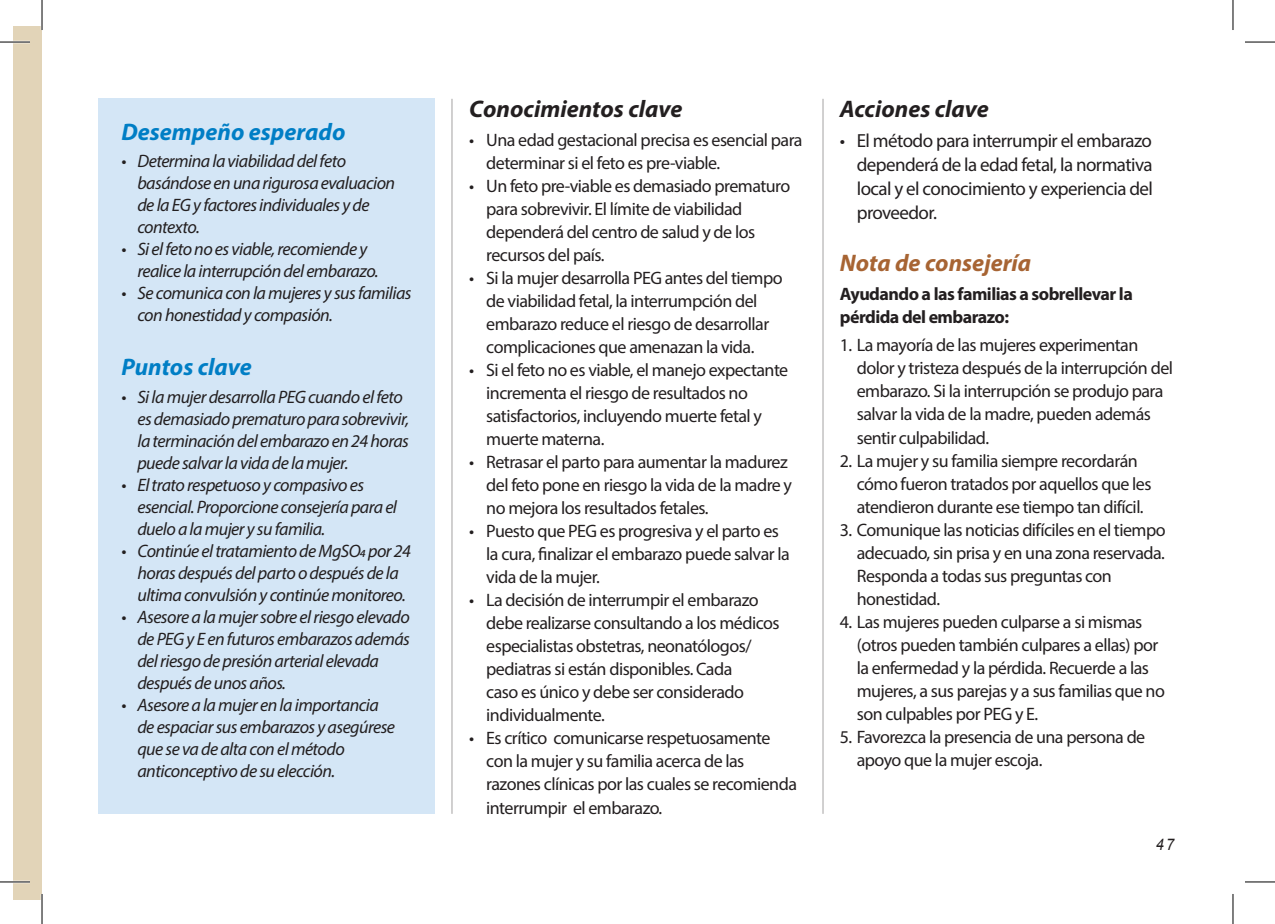
<style>
.page{position:relative;width:1275px;height:924px;background:#fff}
.page>*{position:absolute;margin:0;border:0;box-sizing:border-box;transform-origin:0 0}
.Key_Knowledge_and_Ke{font:italic 700 24px "Myriad Pro";color:#231f20}
.Performance_exp_and{font:italic 700 24px "Myriad Pro";color:#007ec5}
.Counseling_and_Facil{font:italic 700 24px "Myriad Pro";color:#a76433}
.t1{font:19px/24px "Myriad Pro";letter-spacing:-.03em;color:#231f20;text-align:justify}
.t2{font:18px/23px "Myriad Pro";letter-spacing:-.03em;color:#231f20}
.t3{font:italic 18px/22px "Myriad Pro";letter-spacing:-.03em;color:#231f20}
.Main_text__no_tab{font:700 18px/23px "Myriad Pro";letter-spacing:-.03em;color:#231f20}
.Notes{font:italic 16px "Arial";color:#231f20;scale:.91 1}
</style>
<div class="page">
<hr style="left:451px;top:99px;width:1px;height:714px;background:#231f20">
<div style="left:99px;top:99px;width:336px;height:714px;background:#d4e6f6"></div>
<hr style="left:822px;top:99px;width:1px;height:714px;background:#231f20">
<div style="left:14px;top:26px;width:28px;height:873px;background:#e2d4b8"></div>
<hr style="left:0;top:41px;width:30px;height:2px;background:#fff">
<hr style="left:0;top:880px;width:30px;height:2px;background:#fff">
<hr style="left:41px;top:0;width:2px;height:30px;background:#fff">
<hr style="left:41px;top:893px;width:2px;height:30px;background:#fff">
<hr style="left:0;top:42px;width:30px;height:1px;background:#000">
<hr style="left:1245px;top:42px;width:30px;height:1px;background:#000">
<hr style="left:0;top:881px;width:30px;height:1px;background:#000">
<hr style="left:1245px;top:881px;width:30px;height:1px;background:#000">
<hr style="left:42px;top:0;width:1px;height:30px;background:#000">
<hr style="left:42px;top:893px;width:1px;height:30px;background:#000">
<hr style="left:1232px;top:0;width:1px;height:30px;background:#000">
<hr style="left:1232px;top:893px;width:1px;height:30px;background:#000">
<p class="Performance_exp_and" style="left:121px;top:116px;width:225px">Desempeño esperado</p>
<p class="t3" style="left:137px;top:150px;width:259px;text-indent:-16px">• Determina la viabilidad del feto basándose en una rigurosa evaluacion de la EG y factores individuales y de contexto.</p>
<p class="t3" style="left:137px;top:238px;width:243px;text-indent:-16px">• Si el feto no es viable, recomiende y realice la interrupción del embarazo.</p>
<p class="t3" style="left:137px;top:282px;width:276px;text-indent:-16px">• Se comunica con la mujeres y sus familias con honestidad y compasión.</p>
<p class="Performance_exp_and" style="left:121px;top:351px;width:132px">Puntos clave</p>
<p class="t3" style="left:137px;top:385px;width:273px;text-indent:-16px">• Si la mujer desarrolla PEG cuando el feto es demasiado prematuro para sobrevivir, la terminación del embarazo en 24 horas puede salvar la vida de la mujer.</p>
<p class="t3" style="left:137px;top:473px;width:261px;text-indent:-16px">• El trato respetuoso y compasivo es esencial. Proporcione consejería para el duelo a la mujer y su familia.</p>
<p class="t3" style="left:137px;top:539px;width:275px;text-indent:-16px">• Continúe el tratamiento de MgSO4 por 24 horas después del parto o después de la ultima convulsión y continúe monitoreo.</p>
<p class="t3" style="left:137px;top:605px;width:274px;text-indent:-16px">• Asesore a la mujer sobre el riesgo elevado de PEG y E en futuros embarazos además del riesgo de presión arterial elevada después de unos años.</p>
<p class="t3" style="left:137px;top:693px;width:259px;text-indent:-16px">• Asesore a la mujer en la importancia de espaciar sus embarazos y asegúrese que se va de alta con el método anticonceptivo de su elección.</p>
<p class="Key_Knowledge_and_Ke" style="left:469px;top:93px;width:215px">Conocimientos clave</p>
<p class="t2" style="left:486px;top:128px;width:318px;text-indent:-17px">• Una edad gestacional precisa es esencial para determinar si el feto es pre-viable.</p>
<p class="t2" style="left:486px;top:174px;width:305px;text-indent:-17px">• Un feto pre-viable es demasiado prematuro para sobrevivir. El límite de viabilidad dependerá del centro de salud y de los recursos del país.</p>
<p class="t2" style="left:486px;top:266px;width:298px;text-indent:-17px">• Si la mujer desarrolla PEG antes del tiempo de viabilidad fetal, la interrumpción del embarazo reduce el riesgo de desarrollar complicaciones que amenazan la vida.</p>
<p class="t2" style="left:486px;top:358px;width:303px;text-indent:-17px">• Si el feto no es viable, el manejo expectante incrementa el riesgo de resultados no satisfactorios, incluyendo muerte fetal y muerte materna.</p>
<p class="t2" style="left:486px;top:450px;width:307px;text-indent:-17px">• Retrasar el parto para aumentar la madurez del feto pone en riesgo la vida de la madre y no mejora los resultados fetales.</p>
<p class="t2" style="left:486px;top:519px;width:305px;text-indent:-17px">• Puesto que PEG es progresiva y el parto es la cura, finalizar el embarazo puede salvar la vida de la mujer.</p>
<p class="t2" style="left:486px;top:588px;width:295px;text-indent:-17px">• La decisión de interrumpir el embarazo debe realizarse consultando a los médicos especialistas obstetras, neonatólogos/ pediatras si están disponibles. Cada<br>caso es único y debe ser considerado individualmente.</p>
<p class="t2" style="left:486px;top:725px;width:312px;text-indent:-17px">• Es crítico comunicarse respetuosamente con la mujer y su familia acerca de las razones clínicas por las cuales se recomienda interrumpir el embarazo.</p>
<p class="Key_Knowledge_and_Ke" style="left:839px;top:93px;width:151px">Acciones clave</p>
<p class="t1" style="left:856px;top:128px;width:298px;text-indent:-17px">• El método para interrumpir el embarazo dependerá de la edad fetal, la normativa local y el conocimiento y experiencia del proveedor.</p>
<p class="Counseling_and_Facil" style="left:839px;top:247px;width:193px">Nota de consejería</p>
<p class="Main_text__no_tab" style="left:839px;top:281px;width:295px">Ayudando a las familias a sobrellevar la pérdida del embarazo:</p>
<p class="t2" style="left:856px;top:333px;width:318px;text-indent:-17px">1. La mayoría de las mujeres experimentan dolor y tristeza después de la interrupción del embarazo. Si la interrupción se produjo para salvar la vida de la madre, pueden además sentir culpabilidad.</p>
<p class="t2" style="left:856px;top:448px;width:296px;text-indent:-17px">2. La mujer y su familia siempre recordarán cómo fueron tratados por aquellos que les atendieron durante ese tiempo tan difícil.</p>
<p class="t2" style="left:856px;top:517px;width:310px;text-indent:-17px">3. Comunique las noticias difíciles en el tiempo adecuado, sin prisa y en una zona reservada.<br>Responda a todas sus preguntas con honestidad.</p>
<p class="t2" style="left:856px;top:609px;width:310px;text-indent:-17px">4. Las mujeres pueden culparse a si mismas (otros pueden también culpares a ellas) por la enfermedad y la pérdida. Recuerde a las mujeres, a sus parejas y a sus familias que no son culpables por PEG y E.</p>
<p class="t2" style="left:856px;top:724px;width:290px;text-indent:-17px">5. Favorezca la presencia de una persona de apoyo que la mujer escoja.</p>
<p class="Notes" style="left:1155px;top:833px;width:22px">47</p>
</div>
